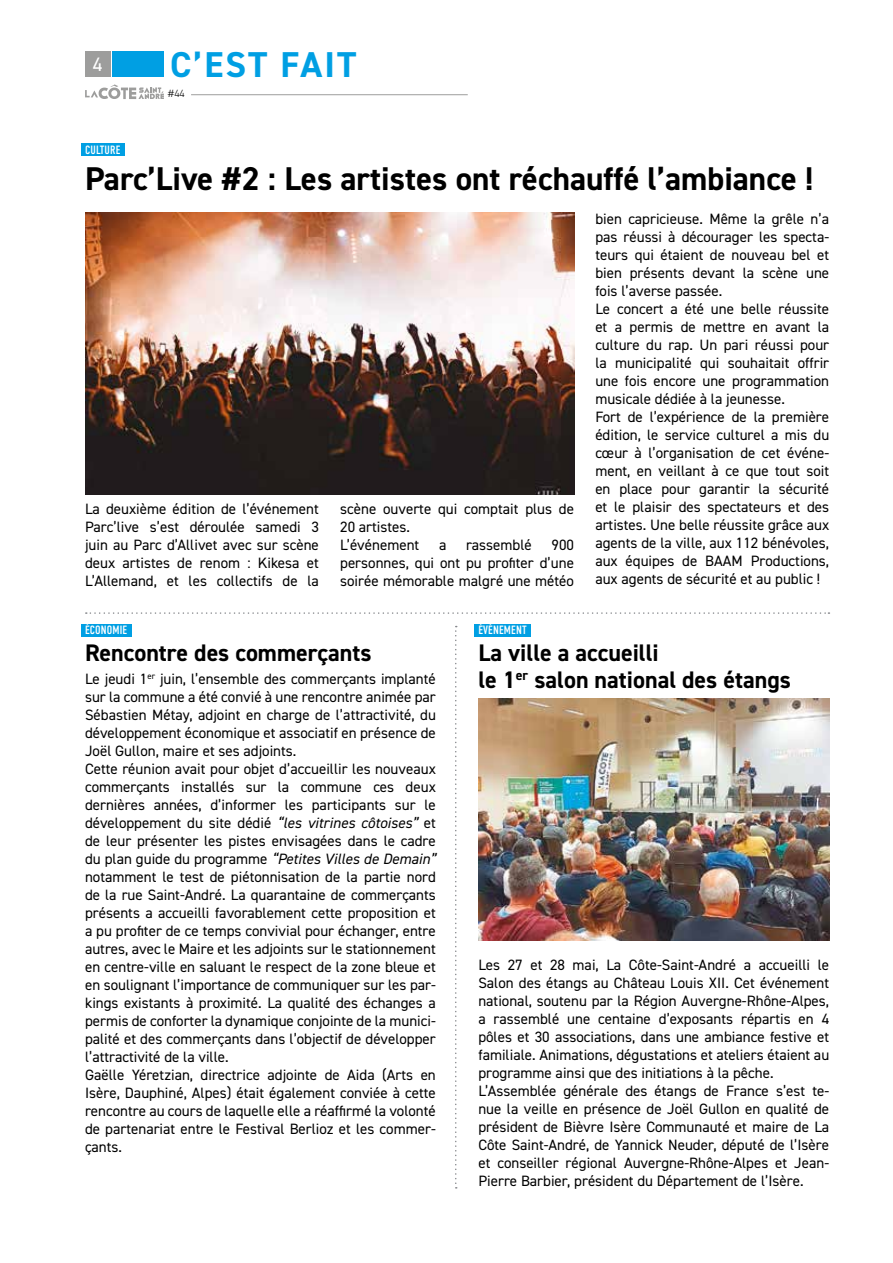
<style>
.page{position:relative;width:893px;height:1263px;background:#fff}
.page>*{position:absolute;margin:0;border:0;box-sizing:border-box;transform-origin:0 0}
.t1{font:700 36px "DIN2014";letter-spacing:.06em;color:#009fe3}
.t2{font:700 33px "DIN2014";color:#000}
.t3{font:700 24px/27px "DIN2014";color:#000}
.t4{font:19.5px "DIN2014";color:#fff}
.t5{font:15px/18px "DIN2014";color:#000}
.t6{font:12px "DIN Condensed";letter-spacing:.01em;color:#fff}
.t7{font:300 10.5px "DIN2014";color:#000}
.s1{font-style:italic}
</style>
<div class="page">
<svg style="left:85px;top:84px;width:79px;height:15px"></svg>
<hr style="left:191px;top:94px;width:277px;height:1px;background:#9d9d9c">
<div style="left:85px;top:51px;width:26px;height:26px;background:#9d9d9c"></div>
<div style="left:113px;top:51px;width:51px;height:26px;background:#009fe3"></div>
<div style="left:81px;top:143px;width:44px;height:13px;background:#009fe3"></div>
<div style="left:474px;top:624px;width:57px;height:12px;background:#009fe3"></div>
<div style="left:81px;top:624px;width:51px;height:12px;background:#009fe3"></div>
<img style="left:85px;top:213px;width:489px;height:281px">
<svg style="left:86px;top:612px;width:743px;height:2px"></svg>
<img style="left:478px;top:698px;width:351px;height:242px">
<svg style="left:455px;top:626px;width:2px;height:562px"></svg>
<h3 class="t4" style="left:93px;top:52px;width:11px">4</h3>
<h1 class="t1" style="left:170px;top:40px;width:188px">C’EST FAIT</h1>
<p class="t7" style="left:168px;top:87px;width:18px">#44</p>
<p class="t6" style="left:85px;top:143px;width:37px">CULTURE</p>
<h2 class="t2" style="left:85px;top:156px;width:730px">Parc’Live #2 : Les artistes ont réchauffé l’ambiance !</h2>
<p class="t5" style="left:85px;top:500px;width:235px;text-align:justify">La deuxième édition de l’événement Parc’live s’est déroulée samedi 3 juin au Parc d’Allivet avec sur scène deux artistes de renom : Kikesa et L’Allemand, et les collectifs de la</p>
<p class="t5" style="left:340px;top:500px;width:235px">scène ouverte qui comptait plus de<br>20 artistes.<br>L’événement</p>
<p class="t5" style="left:439px;top:536px;width:9px">a</p>
<p class="t5" style="left:466px;top:536px;width:67px">rassemblé</p>
<p class="t5" style="left:340px;top:536px;width:235px;text-align:justify;text-indent:211px">900 personnes, qui ont pu profiter d’une soirée mémorable malgré une météo</p>
<p class="t5" style="left:595px;top:210px;width:235px">bien capricieuse. Même la grêle n’a pas réussi à décourager les specta&shy;teurs qui étaient de nouveau bel et bien présents devant la scène une fois l’averse passée.<br>Le concert a été une belle réussite et a permis de mettre en avant la culture du rap. Un pari réussi pour la municipalité qui souhaitait offrir une fois encore une programmation musicale dédiée à la jeunesse.<br>Fort de l’expérience de la première édition, le service culturel a mis du cœur à l’organisation de cet événe&shy;ment, en veillant à ce que tout soit en place pour garantir la sécurité et le plaisir des spectateurs et des artistes. Une belle réussite grâce aux agents de la ville, aux 112 bénévoles, aux équipes de BAAM Productions, aux agents de sécurité et au public !</p>
<p class="t6" style="left:85px;top:623px;width:44px">ÉCONOMIE</p>
<h3 class="t3" style="left:85px;top:639px;width:288px">Rencontre des commerçants</h3>
<p class="t5" style="left:85px;top:669px;width:352px">Le jeudi 1<sup>er</sup> juin, l’ensemble des commerçants implanté sur la commune a été convié à une rencontre animée par Sébastien Métay, adjoint en charge de l’attractivité, du développement économique et associatif en présence de Joël Gullon, maire et ses adjoints.<br>Cette réunion avait pour objet d’accueillir les nouveaux commerçants installés sur la commune ces deux dernières années, d’informer les participants sur le développement du site dédié <span class="s1">“les vitrines côtoises”</span> et de leur présenter les pistes envisagées dans le cadre du plan guide du programme <span class="s1">“Petites Villes de Demain” </span>notamment le test de piétonnisation de la partie nord de la rue Saint-André. La quarantaine de commerçants présents a accueilli favorablement cette proposition et a pu profiter de ce temps convivial pour échanger, entre autres, avec le Maire et les adjoints sur le stationnement en centre-ville en saluant le respect de la zone bleue et en soulignant l’importance de communiquer sur les par&shy;kings existants à proximité. La qualité des échanges a permis de conforter la dynamique conjointe de la munici&shy;palité et des commerçants dans l’objectif de développer l’attractivité de la ville.<br>Gaëlle Yéretzian, directrice adjointe de Aida (Arts en Isère, Dauphiné, Alpes) était également conviée à cette rencontre au cours de laquelle elle a réaffirmé la volonté de partenariat entre le Festival Berlioz et les commer&shy;çants.</p>
<p class="t6" style="left:478px;top:623px;width:50px">ÉVÉNEMENT</p>
<h3 class="t3" style="left:478px;top:639px;width:314px">La ville a accueilli<br>le 1<sup>er</sup> salon national des étangs</h3>
<p class="t5" style="left:478px;top:956px;width:352px">Les 27 et 28 mai, La Côte-Saint-André a accueilli le Salon des étangs au Château Louis XII. Cet événement national, soutenu par la Région Auvergne-Rhône-Alpes, a rassemblé une centaine d’exposants répartis en 4 pôles et 30 associations, dans une ambiance festive et familiale. Animations, dégustations et ateliers étaient au programme ainsi que des initiations à la pêche.<br>L’Assemblée générale des étangs de France s’est te&shy;nue la veille en présence de Joël Gullon en qualité de président de Bièvre Isère Communauté et maire de La Côte Saint-André, de Yannick Neuder, député de l’Isère et conseiller régional Auvergne-Rhône-Alpes et Jean-Pierre Barbier, président du Département de l’Isère.</p>
</div>
